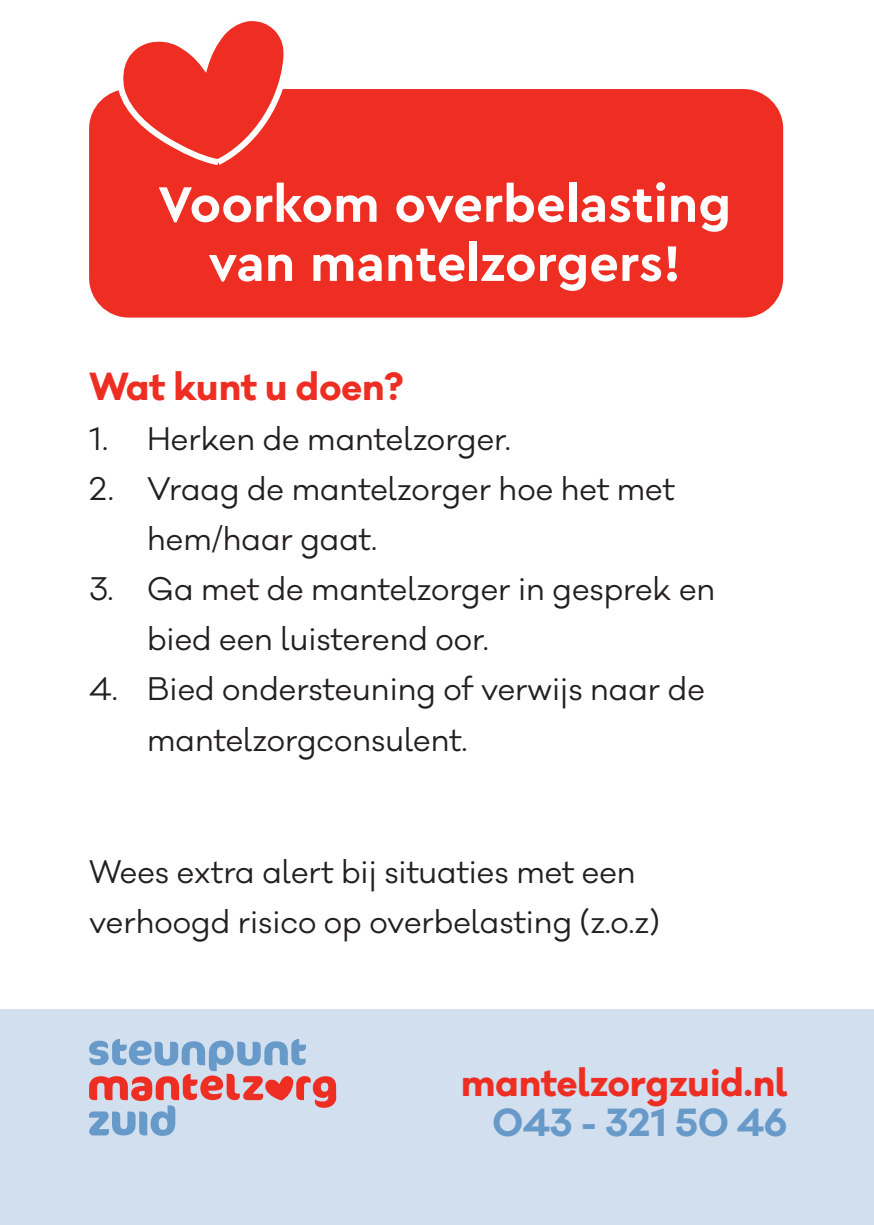
<style>
.page{position:relative;width:874px;height:1225px;background:#fff}
.page>*{position:absolute;margin:0;border:0;box-sizing:border-box;transform-origin:0 0}
.t1{font:700 52.2px "Cera Pro";color:#fff}
.t2{font:700 36px "Galano Classic Alt";color:#ee2e22}
.t3{font:700 36px "Galano Classic Alt";color:#679ac8}
.t4{font:30px "Galano Classic Alt";color:#231f20}
</style>
<div class="page">
<div style="left:0;top:1009px;width:873px;height:216px;background:#d2dfef"></div>
<div style="left:89px;top:89px;width:693px;height:228px;background:#ee2e22;border-radius:40px"></div>
<svg style="left:117px;top:21px;width:167px;height:144px"></svg>
<svg style="left:89px;top:1039px;width:247px;height:97px"></svg>
<p class="t1" style="left:158px;top:169px;width:574px">Voorkom overbelasting</p>
<p class="t1" style="left:208px;top:229px;width:474px">van mantelzorgers!</p>
<p class="t2" style="left:89px;top:363px;width:315px">Wat kunt u doen?</p>
<p class="t4" style="left:89px;top:420px;width:423px">1. Herken de mantelzorger.</p>
<p class="t4" style="left:89px;top:470px;width:587px">2. Vraag de mantelzorger hoe het met</p>
<p class="t4" style="left:147px;top:520px;width:231px">hem/haar gaat.</p>
<p class="t4" style="left:89px;top:570px;width:627px">3. Ga met de mantelzorger in gesprek en</p>
<p class="t4" style="left:147px;top:620px;width:343px">bied een luisterend oor.</p>
<p class="t4" style="left:89px;top:670px;width:617px">4. Bied ondersteuning of verwijs naar de</p>
<p class="t4" style="left:147px;top:720px;width:322px">mantelzorgconsulent.</p>
<p class="t4" style="left:89px;top:852px;width:548px">Wees extra alert bij situaties met een</p>
<p class="t4" style="left:89px;top:902px;width:572px">verhoogd risico op overbelasting (z.o.z)</p>
<p class="t2" style="left:461px;top:1058px;width:327px">mantelzorgzuid.nl</p>
<p class="t3" style="left:492px;top:1098px;width:296px">043 - 321 50 46</p>
</div>
